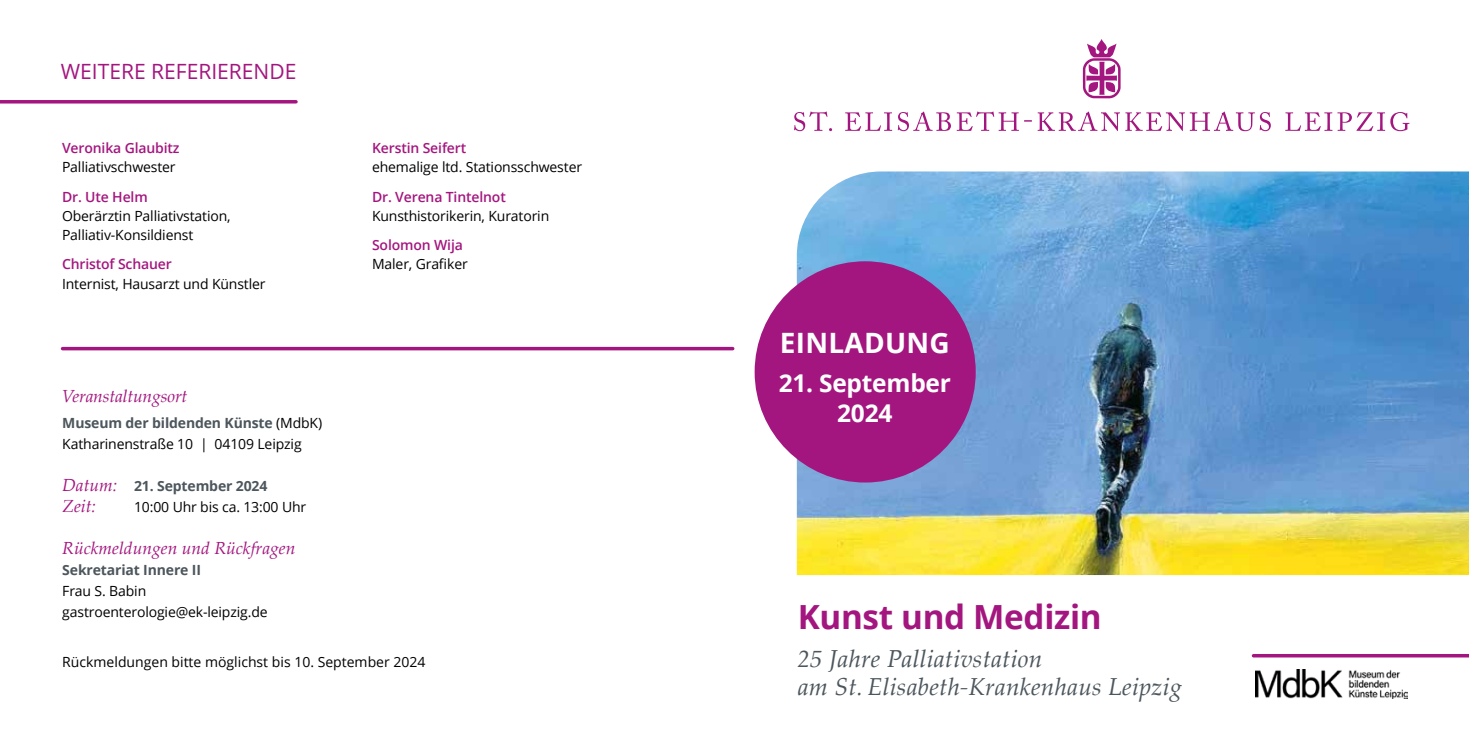
<style>
.page{position:relative;width:1469px;height:735px;background:#fff}
.page>*{position:absolute;margin:0;border:0;box-sizing:border-box;transform-origin:0 0}
.t1{font:700 33.25px "Open Sans";letter-spacing:-.01em;color:#a4167f}
.t2{font:700 28px "Open Sans";letter-spacing:.01em;color:#fff}
.t3{font:italic 24.5px/28px "Palatino Linotype";letter-spacing:.01em;color:#4c565c}
.t4{font:700 24.5px/29.8px "Open Sans";letter-spacing:-.01em;color:#fff;text-align:center}
.t5{font:21px "Open Sans";color:#a4167f}
.t6{font:italic 17.5px "Palatino Linotype";color:#a4167f}
.t7{font:14px/21px "Open Sans";letter-spacing:-.01em;color:#000}
.t8{font:600 14px "Open Sans";letter-spacing:-.01em;color:#a4167f}
.t9{font:700 14px "Open Sans";letter-spacing:-.01em;color:#4c565c}
.s1{font-weight:700;color:#4c565c}
.s2{font-family:"Palatino Linotype";font-weight:400;font-style:italic;font-size:17.5px;color:#a4167f}
</style>
<div class="page">
<svg style="left:794px;top:111px;width:615px;height:20px"></svg>
<svg style="left:1082px;top:39px;width:38px;height:59px"></svg>
<img style="left:796px;top:171px;width:672px;height:403px">
<hr style="left:63px;top:347px;width:669px;height:3px;background:#a4167f">
<div style="left:754px;top:261px;width:221px;height:221px;background:#a4167f;border-radius:50%"></div>
<svg style="left:1253px;top:654px;width:215px;height:3px"></svg>
<img style="left:1255px;top:669px;width:152px;height:28px">
<hr style="left:0;top:100px;width:296px;height:3px;background:#a4167f">
<h3 class="t5" style="left:61px;top:57px;width:237px">WEITERE REFERIERENDE</h3>
<p class="t8" style="left:62px;top:138px;width:119px">Veronika Glaubitz</p>
<p class="t7" style="left:62px;top:156px;width:115px">Palliativschwester</p>
<p class="t8" style="left:62px;top:187px;width:87px">Dr. Ute Helm</p>
<p class="t7" style="left:62px;top:206px;width:170px;line-height:19.2px">Oberärztin Palliativstation,<br>Palliativ-Konsildienst</p>
<p class="t8" style="left:62px;top:254px;width:111px">Christof Schauer</p>
<p class="t7" style="left:62px;top:272px;width:205px">Internist, Hausarzt und Künstler</p>
<p class="t8" style="left:372px;top:138px;width:96px">Kerstin Seifert</p>
<p class="t7" style="left:372px;top:156px;width:211px">ehemalige ltd. Stationsschwester</p>
<p class="t8" style="left:372px;top:187px;width:135px">Dr. Verena Tintelnot</p>
<p class="t7" style="left:372px;top:205px;width:179px">Kunsthistorikerin, Kuratorin</p>
<p class="t8" style="left:372px;top:235px;width:92px">Solomon Wija</p>
<p class="t7" style="left:372px;top:253px;width:97px">Maler, Grafiker</p>
<p class="t6" style="left:62px;top:383px;width:127px">Veranstaltungsort</p>
<p class="t7" style="left:62px;top:412px;width:261px"><span class="s1">Museum der bildenden Künste</span> (MdbK)<br>Katharinenstraße 10 | 04109 Leipzig</p>
<p class="t9" style="left:62px;top:476px;width:207px"><span class="s2">Datum:</span> 21. September 2024</p>
<p class="t6" style="left:62px;top:493px;width:35px">Zeit:</p>
<p class="t7" style="left:134px;top:496px;width:174px">10:00 Uhr bis ca. 13:00 Uhr</p>
<p class="t6" style="left:62px;top:535px;width:235px">Rückmeldungen und Rückfragen</p>
<p class="t9" style="left:62px;top:560px;width:140px">Sekretariat Innere II</p>
<p class="t7" style="left:62px;top:580px;width:207px">Frau S. Babin gastroenterologie@ek-leipzig.de</p>
<p class="t7" style="left:62px;top:651px;width:365px">Rückmeldungen bitte möglichst bis 10. September 2024</p>
<h2 class="t2" style="left:779px;top:323px;width:172px">EINLADUNG</h2>
<h3 class="t4" style="left:778px;top:367px;width:174px">21. September<br>2024</h3>
<h1 class="t1" style="left:797px;top:593px;width:305px">Kunst und Medizin</h1>
<h3 class="t3" style="left:797px;top:643px;width:386px">25 Jahre Palliativstation<br>am St. Elisabeth-Krankenhaus Leipzig</h3>
</div>
